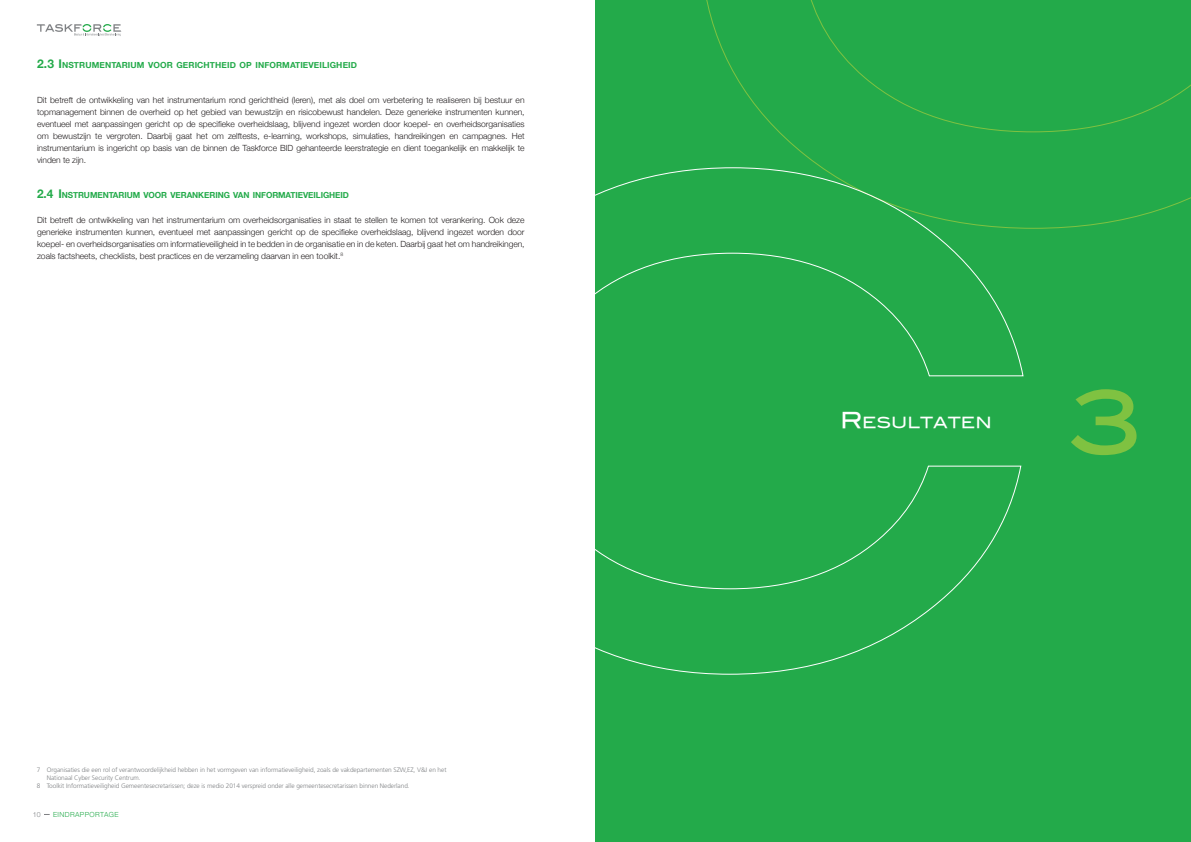
<style>
.page{position:relative;width:1191px;height:842px;background:#fff}
.page>*{position:absolute;margin:0;border:0;box-sizing:border-box;transform-origin:0 0}
.t1{font:88.6px "Blair Md ITCTT Medium";color:#7fc241}
.t2{font:15.4px "Blair Md ITCTT Medium";color:#fff}
.t3{font:300 8.5px/12px "Helvetica Neue";letter-spacing:-.005em;color:#231f20;text-align:justify}
.t4{font:700 8.4px "Helvetica Neue";letter-spacing:-.005em;color:#23aa4a}
.t5{font:700 8.4px "Helvetica Neue";letter-spacing:.015em;color:#23aa4a}
.t6{font:300 7px "Helvetica Neue";letter-spacing:.055em;color:#23aa4a}
.t7{font:300 7px "Helvetica Neue LT Std";color:#7e8083}
.t8{font:300 6.5px "Frutiger LT Std";letter-spacing:-.01em;color:#7e8083}
.s1{font-size:12px}
.s2{font-size:22px}
</style>
<div class="page">
<svg style="left:37px;top:24px;width:84px;height:12px"></svg>
<div style="left:595px;top:0;width:596px;height:842px;background:#23aa4a"></div>
<svg style="left:706px;top:0;width:485px;height:229px"></svg>
<svg style="left:595px;top:167px;width:428px;height:209px"></svg>
<svg style="left:595px;top:466px;width:426px;height:209px"></svg>
<p class="t5" style="left:37px;top:60px;width:316px"><span class="s1">2.3 I</span>NSTRUMENTARIUM VOOR GERICHTHEID OP INFORMATIEVEILIGHEID</p>
<p class="t3" style="left:37px;top:94px;width:489px">Dit betreft de ontwikkeling van het instrumentarium rond gerichtheid (leren), met als doel om verbetering te realiseren bij bestuur en topmanagement binnen de overheid op het gebied van bewustzijn en risicobewust handelen. Deze generieke instrumenten kunnen, eventueel met aanpassingen gericht op de specifieke overheidslaag, blijvend ingezet worden door koepel- en overheidsorganisaties om bewustzijn te vergroten. Daarbij gaat het om zelftests, e-learning, workshops, simulaties, handreikingen en campagnes. Het instrumentarium is ingericht op basis van de binnen de Taskforce BID gehanteerde leerstrategie en dient toegankelijk en makkelijk te vinden te zijn.</p>
<p class="t4" style="left:37px;top:190px;width:309px"><span class="s1">2.4 I</span>NSTRUMENTARIUM VOOR VERANKERING VAN INFORMATIEVEILIGHEID</p>
<p class="t3" style="left:37px;top:214px;width:489px">Dit betreft de ontwikkeling van het instrumentarium om overheidsorganisaties in staat te stellen te komen tot verankering. Ook deze generieke instrumenten kunnen, eventueel met aanpassingen gericht op de specifieke overheidslaag, blijvend ingezet worden door koepel- en overheidsorganisaties om informatieveiligheid in te bedden in de organisatie en in de keten. Daarbij gaat het om handreikingen, zoals factsheets, checklists, best practices en de verzameling daarvan in een toolkit.<sup>8</sup></p>
<p class="t8" style="left:37px;top:766px;width:411px">7 Organisaties die een rol of verantwoordelijkheid hebben in het vormgeven van informatieveiligheid, zoals de vakdepartementen SZW,EZ, V&amp;J en het</p>
<p class="t8" style="left:47px;top:774px;width:95px">Nationaal Cyber Security Centrum.</p>
<p class="t8" style="left:37px;top:782px;width:374px">8 Toolkit Informatieveiligheid Gemeentesecretarissen; deze is medio 2014 verspreid onder alle gemeentesecretarissen binnen Nederland.</p>
<p class="t7" style="left:33px;top:810px;width:9px">10</p>
<p class="t6" style="left:53px;top:810px;width:67px">EINDRAPPORTAGE</p>
<h2 class="t2" style="left:840px;top:410px;width:153px"><span class="s2">R</span> ESULTATEN</h2>
<h1 class="t1" style="left:1069px;top:350px;width:76px">3</h1>
</div>
